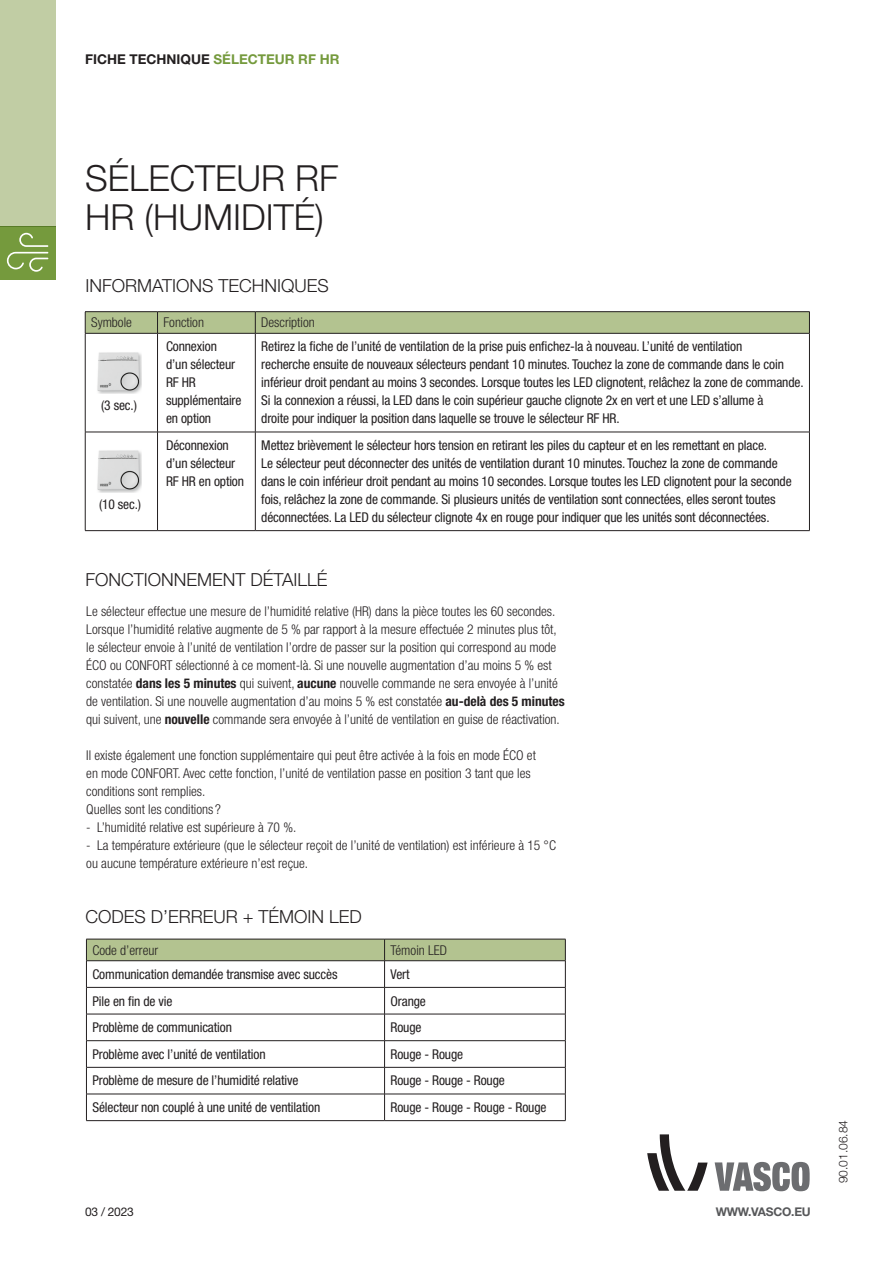
<style>
.page{position:relative;width:893px;height:1263px;background:#fff}
.page>*{position:absolute;margin:0;border:0;box-sizing:border-box;transform-origin:0 0}
.t1{font:300 36px "Helvetica Neue LT Std";color:#231f20}
.t2{font:300 18px "Helvetica Neue LT Std";color:#231f20}
.t3{font:condensed 13.5px/18px "Helvetica Neue LT Std";letter-spacing:-.01em;color:#231f20}
.t4{font:300 condensed 13.5px/18px "Helvetica Neue LT Std";color:#231f20}
.t5{font:700 13.5px "Helvetica Neue LT Std";color:#231f20}
.t6{font:700 12px "Helvetica Neue LT Std";letter-spacing:-.02em;color:#57585a}
.t7{font:300 12px "Helvetica Neue LT Std";color:#231f20}
.t8{font:12px "Helvetica Neue LT Std";letter-spacing:-.02em;color:#231f20}
.s1{color:#759a3d}
.s2{font-weight:700}
</style>
<div class="page">
<svg style="left:647px;top:1134px;width:61px;height:57px"></svg>
<svg style="left:715px;top:1162px;width:95px;height:29px"></svg>
<div style="left:0;top:0;width:55px;height:226px;background:#c1cda4"></div>
<div style="left:0;top:226px;width:55px;height:54px;background:#759a3d"></div>
<svg style="left:7px;top:233px;width:41px;height:39px"></svg>
<hr style="left:85px;top:311px;width:73px;height:1px;background:#231f20">
<hr style="left:158px;top:311px;width:97px;height:1px;background:#231f20">
<hr style="left:255px;top:311px;width:555px;height:1px;background:#231f20">
<svg style="left:85px;top:312px;width:725px;height:21px;background:#afbf8d"></svg>
<hr style="left:85px;top:333px;width:73px;height:1px;background:#231f20">
<hr style="left:85px;top:333px;width:1px;height:99px;background:#231f20">
<hr style="left:158px;top:333px;width:97px;height:1px;background:#231f20">
<hr style="left:157px;top:333px;width:1px;height:99px;background:#231f20">
<hr style="left:255px;top:333px;width:555px;height:1px;background:#231f20">
<hr style="left:255px;top:333px;width:1px;height:99px;background:#231f20">
<hr style="left:809px;top:333px;width:1px;height:99px;background:#231f20">
<hr style="left:85px;top:432px;width:73px;height:1px;background:#231f20">
<hr style="left:85px;top:432px;width:1px;height:98px;background:#231f20">
<hr style="left:158px;top:432px;width:97px;height:1px;background:#231f20">
<hr style="left:157px;top:432px;width:1px;height:98px;background:#231f20">
<hr style="left:255px;top:432px;width:555px;height:1px;background:#231f20">
<hr style="left:255px;top:432px;width:1px;height:98px;background:#231f20">
<hr style="left:809px;top:432px;width:1px;height:98px;background:#231f20">
<hr style="left:85px;top:530px;width:73px;height:1px;background:#231f20">
<hr style="left:158px;top:530px;width:97px;height:1px;background:#231f20">
<hr style="left:255px;top:530px;width:555px;height:1px;background:#231f20">
<svg style="left:86px;top:939px;width:480px;height:181px"></svg>
<hr style="left:86px;top:1120px;width:299px;height:1px;background:#231f20">
<hr style="left:385px;top:1120px;width:181px;height:1px;background:#231f20">
<img style="left:97px;top:352px;width:45px;height:41px">
<img style="left:97px;top:450px;width:45px;height:42px">
<p class="t5" style="left:85px;top:51px;width:256px">FICHE TECHNIQUE <span class="s1">SÉLECTEUR RF HR</span></p>
<p class="t1" style="left:85px;top:156px;width:255px">SÉLECTEUR RF</p>
<p class="t1" style="left:85px;top:195px;width:240px">HR (HUMIDITÉ)</p>
<p class="t2" style="left:85px;top:274px;width:245px">INFORMATIONS TECHNIQUES</p>
<p class="t4" style="left:91px;top:313px;width:42px">Symbole</p>
<p class="t4" style="left:164px;top:313px;width:42px">Fonction</p>
<p class="t4" style="left:261px;top:313px;width:55px">Description</p>
<p class="t3" style="left:166px;top:338px;width:77px">Connexion d’un sélecteur<br>RF HR supplémentaire en option</p>
<p class="t3" style="left:261px;top:338px;width:482px">Retirez la fiche de l’unité de ventilation de la prise puis enfichez-la à nouveau. L’unité de ventilation</p>
<p class="t3" style="left:261px;top:356px;width:544px">recherche ensuite de nouveaux sélecteurs pendant 10 minutes. Touchez la zone de commande dans le coin inférieur droit pendant au moins 3 secondes. Lorsque toutes les LED clignotent, relâchez la zone de commande.<br>Si la connexion a réussi, la LED dans le coin supérieur gauche clignote 2x en vert et une LED s’allume à</p>
<p class="t3" style="left:261px;top:410px;width:360px">droite pour indiquer la position dans laquelle se trouve le sélecteur RF HR.</p>
<p class="t3" style="left:101px;top:396px;width:37px">(3 sec.)</p>
<p class="t3" style="left:99px;top:495px;width:44px">(10 sec.)</p>
<p class="t3" style="left:166px;top:436px;width:80px">Déconnexion d’un sélecteur<br>RF HR en option</p>
<p class="t3" style="left:261px;top:436px;width:507px">Mettez brièvement le sélecteur hors tension en retirant les piles du capteur et en les remettant en place.</p>
<p class="t3" style="left:261px;top:454px;width:532px">Le sélecteur peut déconnecter des unités de ventilation durant 10 minutes. Touchez la zone de commande dans le coin inférieur droit pendant au moins 10 secondes. Lorsque toutes les LED clignotent pour la seconde fois, relâchez la zone de commande. Si plusieurs unités de ventilation sont connectées, elles seront toutes déconnectées. La LED du sélecteur clignote 4x en rouge pour indiquer que les unités sont déconnectées.</p>
<p class="t2" style="left:85px;top:569px;width:244px">FONCTIONNEMENT DÉTAILLÉ</p>
<p class="t4" style="left:86px;top:602px;width:480px">Le sélecteur effectue une mesure de l’humidité relative (HR) dans la pièce toutes les 60 secondes.<br>Lorsque l’humidité relative augmente de 5 % par rapport à la mesure effectuée 2 minutes plus tôt, le sélecteur envoie à l’unité de ventilation l’ordre de passer sur la position qui correspond au mode ÉCO ou CONFORT sélectionné à ce moment-là. Si une nouvelle augmentation d’au moins 5 % est constatée <span class="s2">dans les 5 minutes</span> qui suivent, <span class="s2">aucune</span> nouvelle commande ne sera envoyée à l’unité de ventilation. Si une nouvelle augmentation d’au moins 5 % est constatée <span class="s2">au-delà des 5 minutes </span>qui suivent, une <span class="s2">nouvelle</span> commande sera envoyée à l’unité de ventilation en guise de réactivation.</p>
<p class="t4" style="left:86px;top:746px;width:451px">Il existe également une fonction supplémentaire qui peut être activée à la fois en mode ÉCO et</p>
<p class="t4" style="left:86px;top:764px;width:446px">en mode CONFORT. Avec cette fonction, l’unité de ventilation passe en position 3 tant que les conditions sont remplies.</p>
<p class="t4" style="left:86px;top:800px;width:136px">Quelles sont les conditions ?</p>
<p class="t4" style="left:86px;top:818px;width:212px">- L’humidité relative est supérieure à 70 %.</p>
<p class="t4" style="left:86px;top:836px;width:471px">- La température extérieure (que le sélecteur reçoit de l’unité de ventilation) est inférieure à 15 °C ou aucune température extérieure n’est reçue.</p>
<p class="t2" style="left:85px;top:905px;width:278px">CODES D’ERREUR + TÉMOIN LED</p>
<p class="t4" style="left:92px;top:941px;width:67px">Code d’erreur</p>
<p class="t4" style="left:391px;top:941px;width:58px">Témoin LED</p>
<p class="t3" style="left:92px;top:965px;width:247px">Communication demandée transmise avec succès</p>
<p class="t3" style="left:391px;top:965px;width:21px">Vert</p>
<p class="t3" style="left:92px;top:992px;width:82px">Pile en fin de vie</p>
<p class="t3" style="left:391px;top:992px;width:37px">Orange</p>
<p class="t3" style="left:92px;top:1018px;width:141px">Problème de communication</p>
<p class="t3" style="left:391px;top:1018px;width:32px">Rouge</p>
<p class="t3" style="left:92px;top:1045px;width:175px">Problème avec l’unité de ventilation</p>
<p class="t3" style="left:391px;top:1045px;width:74px">Rouge - Rouge</p>
<p class="t3" style="left:92px;top:1071px;width:208px">Problème de mesure de l’humidité relative</p>
<p class="t3" style="left:391px;top:1071px;width:116px">Rouge - Rouge - Rouge</p>
<p class="t3" style="left:92px;top:1098px;width:229px">Sélecteur non couplé à une unité de ventilation</p>
<p class="t3" style="left:391px;top:1098px;width:157px">Rouge - Rouge - Rouge - Rouge</p>
<p class="t8" style="left:85px;top:1205px;width:50px">03 / 2023</p>
<p class="t6" style="left:716px;top:1204px;width:97px">WWW.VASCO.EU</p>
<p class="t7" style="left:836px;top:1183px;width:65px;rotate:-90deg">90.01.06.84</p>
</div>
